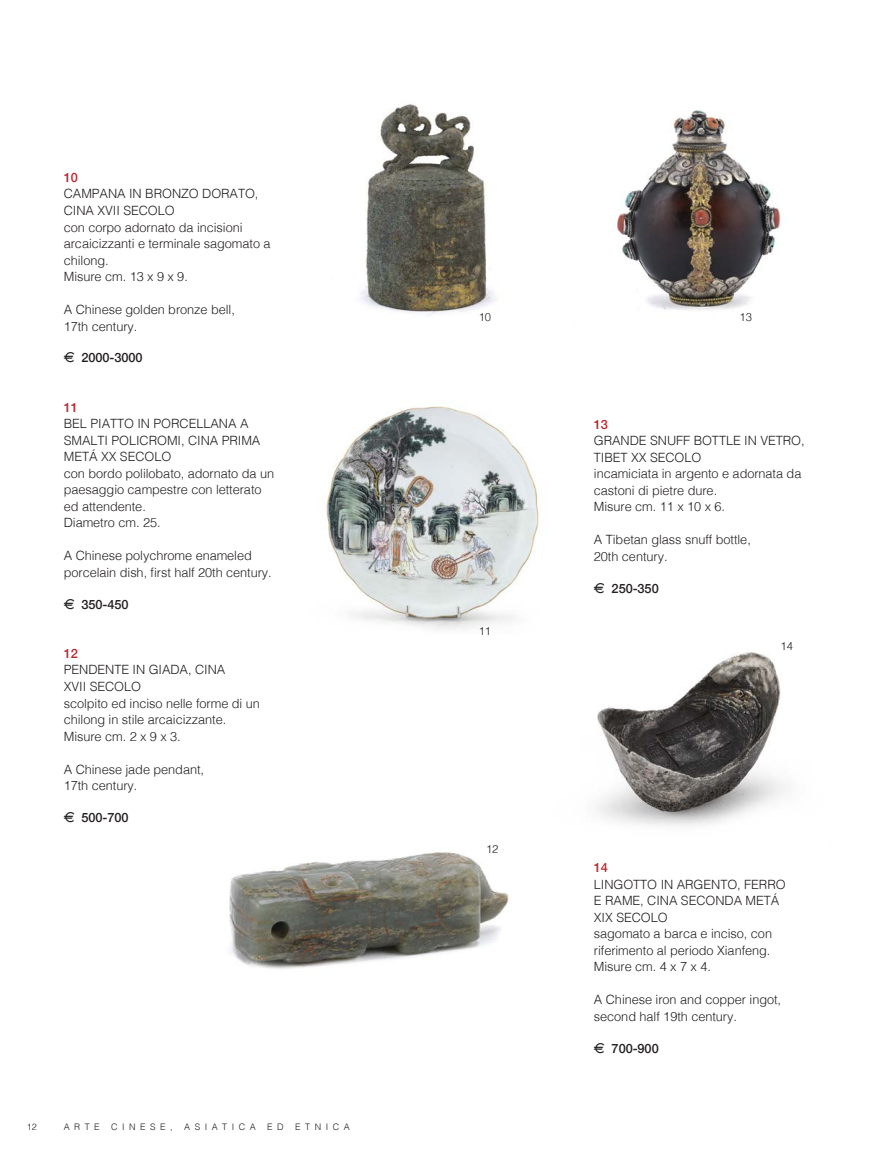
<style>
.page{position:relative;width:893px;height:1170px;background:#fff}
.page>*{position:absolute;margin:0;border:0;box-sizing:border-box;transform-origin:0 0}
.t1{font:300 12.75px/16.5px "Helvetica";letter-spacing:-.005em;color:#231f20}
.t2{font:500 12.75px "Helvetica Neue";letter-spacing:-.005em;color:#231f20}
.t3{font:500 12.75px "Helvetica Neue";letter-spacing:-.005em;color:#b7282e}
.t4{font:300 11.25px "Helvetica";letter-spacing:-.005em;color:#231f20}
.t5{font:300 9px "Helvetica";letter-spacing:.5em;color:#231f20}
.s1{font-family:"Eurofont";font-weight:400}
</style>
<div class="page">
<img style="left:360px;top:104px;width:135px;height:212px">
<img style="left:229px;top:852px;width:280px;height:117px">
<img style="left:597px;top:652px;width:190px;height:174px">
<img style="left:617px;top:110px;width:164px;height:200px">
<img style="left:326px;top:402px;width:213px;height:228px">
<p class="t3" style="left:64px;top:167px;width:16px">10</p>
<p class="t1" style="left:64px;top:185px;width:208px">CAMPANA IN BRONZO DORATO,<br>CINA XVII SECOLO<br>con corpo adornato da incisioni arcaicizzanti e terminale sagomato a chilong.<br>Misure cm. 13 x 9 x 9.</p>
<p class="t1" style="left:64px;top:300px;width:173px">A Chinese golden bronze bell,<br>17th century.</p>
<p class="t2" style="left:64px;top:347px;width:80px"><span class="s1">E</span> 2000-3000</p>
<p class="t3" style="left:64px;top:397px;width:16px">11</p>
<p class="t1" style="left:64px;top:414px;width:212px">BEL PIATTO IN PORCELLANA A<br>SMALTI POLICROMI, CINA PRIMA<br>METÁ XX SECOLO<br>con bordo polilobato, adornato da un paesaggio campestre con letterato ed attendente.<br>Diametro cm. 25.</p>
<p class="t1" style="left:64px;top:546px;width:210px">A Chinese polychrome enameled porcelain dish, first half 20th century.</p>
<p class="t2" style="left:64px;top:593px;width:66px"><span class="s1">E</span> 350-450</p>
<p class="t3" style="left:64px;top:643px;width:16px">12</p>
<p class="t1" style="left:64px;top:660px;width:198px">PENDENTE IN GIADA, CINA<br>XVII SECOLO<br>scolpito ed inciso nelle forme di un chilong in stile arcaicizzante.<br>Misure cm. 2 x 9 x 3.</p>
<p class="t1" style="left:64px;top:759px;width:142px">A Chinese jade pendant,<br>17th century.</p>
<p class="t2" style="left:64px;top:807px;width:66px"><span class="s1">E</span> 500-700</p>
<p class="t5" style="left:27px;top:1118px;width:12px">12</p>
<p class="t5" style="left:64px;top:1118px;width:38px">ARTE</p>
<p class="t5" style="left:111px;top:1118px;width:63px">CINESE,</p>
<p class="t5" style="left:184px;top:1118px;width:73px">ASIATICA</p>
<p class="t5" style="left:267px;top:1118px;width:18px">E D</p>
<p class="t5" style="left:295px;top:1118px;width:56px">ETNICA</p>
<p class="t4" style="left:479px;top:307px;width:14px">10</p>
<p class="t4" style="left:479px;top:621px;width:14px">11</p>
<p class="t4" style="left:486px;top:839px;width:14px">12</p>
<p class="t4" style="left:739px;top:307px;width:14px">13</p>
<p class="t3" style="left:594px;top:414px;width:16px">13</p>
<p class="t1" style="left:594px;top:431px;width:212px">GRANDE SNUFF BOTTLE IN VETRO,<br>TIBET XX SECOLO<br>incamiciata in argento e adornata da castoni di pietre dure.<br>Misure cm. 11 x 10 x 6.</p>
<p class="t1" style="left:594px;top:530px;width:158px">A Tibetan glass snuff bottle,<br>20th century.</p>
<p class="t2" style="left:594px;top:578px;width:66px"><span class="s1">E</span> 250-350</p>
<p class="t4" style="left:780px;top:636px;width:14px">14</p>
<p class="t3" style="left:594px;top:857px;width:16px">14</p>
<p class="t1" style="left:594px;top:875px;width:193px">LINGOTTO IN ARGENTO, FERRO<br>E RAME, CINA SECONDA METÁ<br>XIX SECOLO<br>sagomato a barca e inciso, con riferimento al periodo Xianfeng.<br>Misure cm. 4 x 7 x 4.</p>
<p class="t1" style="left:594px;top:990px;width:189px">A Chinese iron and copper ingot, second half 19th century.</p>
<p class="t2" style="left:594px;top:1037px;width:66px"><span class="s1">E</span> 700-900</p>
</div>
